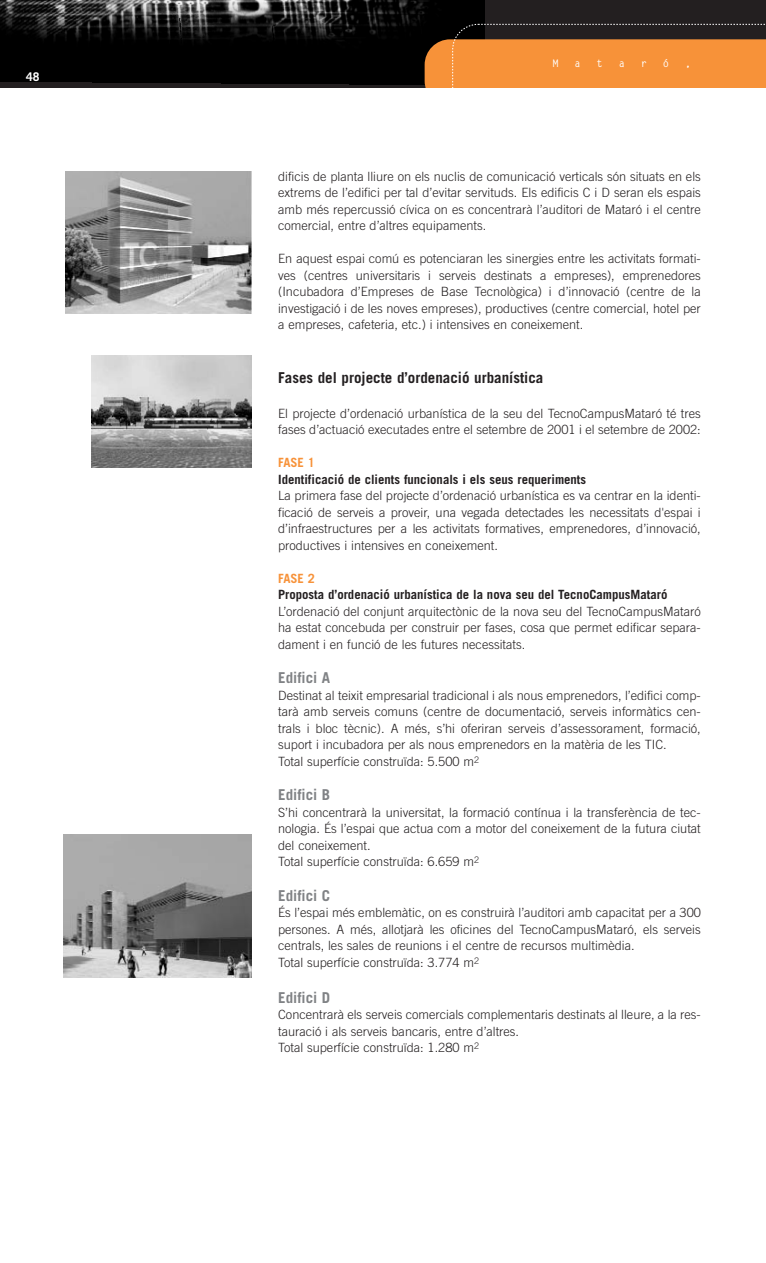
<style>
.page{position:relative;width:766px;height:1263px;background:#fff}
.page>*{position:absolute;margin:0;border:0;box-sizing:border-box;transform-origin:0 0}
.t1{font:700 15px "Trade Gothic";color:#231f20}
.t2{font:700 15px "Trade Gothic";color:#808285}
.t3{font:300 12.75px/16.5px "Trade Gothic";color:#231f20}
.t4{font:700 12.75px "Trade Gothic";color:#231f20}
.t5{font:700 12.75px "Trade Gothic";color:#f79239}
.t6{font:700 12px "Trade Gothic";color:#fff}
.t7{font:700 10.5px "Letter Gothic";color:#fff}
</style>
<div class="page">
<svg style="left:0;top:87px;width:424px;height:1px"></svg>
<div style="left:0;top:0;width:765px;height:87px;background:#231f20"></div>
<img style="left:0;top:0;width:484px;height:85px">
<svg style="left:424px;top:24px;width:341px;height:64px"></svg>
<img style="left:65px;top:171px;width:186px;height:142px">
<img style="left:64px;top:834px;width:187px;height:143px">
<img style="left:91px;top:355px;width:160px;height:113px">
<p class="t6" style="left:26px;top:73px;width:15px">48</p>
<p class="t7" style="left:552px;top:59px;width:8px">M</p>
<p class="t7" style="left:574px;top:59px;width:8px">a</p>
<p class="t7" style="left:596px;top:59px;width:8px">t</p>
<p class="t7" style="left:618px;top:59px;width:8px">a</p>
<p class="t7" style="left:640px;top:59px;width:8px">r</p>
<p class="t7" style="left:662px;top:59px;width:8px">ó</p>
<p class="t7" style="left:684px;top:59px;width:8px">,</p>
<p class="t3" style="left:278px;top:169px;width:424px;text-align:justify">dificis de planta lliure on els nuclis de comunicació verticals són situats en els extrems de l’edifici per tal d’evitar servituds. Els edificis C i D seran els espais amb més repercussió cívica on es concentrarà l’auditori de Mataró i el centre comercial, entre d’altres equipaments.</p>
<p class="t3" style="left:278px;top:252px;width:424px;text-align:justify">En aquest espai comú es potenciaran les sinergies entre les activitats formati&shy;ves (centres universitaris i serveis destinats a empreses), emprenedores (Incubadora d’Empreses de Base Tecnològica) i d’innovació (centre de la investigació i de les noves empreses), productives (centre comercial, hotel per a empreses, cafeteria, etc.) i intensives en coneixement.</p>
<p class="t1" style="left:278px;top:372px;width:266px">Fases del projecte d’ordenació urbanística</p>
<p class="t3" style="left:278px;top:406px;width:424px">El projecte d’ordenació urbanística de la seu del TecnoCampusMataró té tres fases d’actuació executades entre el setembre de 2001 i el setembre de 2002:</p>
<p class="t5" style="left:278px;top:458px;width:38px">FASE 1</p>
<p class="t4" style="left:278px;top:475px;width:309px">Identificació de clients funcionals i els seus requeriments</p>
<p class="t3" style="left:278px;top:489px;width:424px;text-align:justify">La primera fase del projecte d’ordenació urbanística es va centrar en la identi&shy;ficació de serveis a proveir, una vegada detectades les necessitats d'espai i d’infraestructures per a les activitats formatives, emprenedores, d’innovació, productives i intensives en coneixement.</p>
<p class="t5" style="left:278px;top:574px;width:38px">FASE 2</p>
<p class="t4" style="left:278px;top:590px;width:390px">Proposta d’ordenació urbanística de la nova seu del TecnoCampusMataró</p>
<p class="t3" style="left:278px;top:604px;width:424px;text-align:justify">L’ordenació del conjunt arquitectònic de la nova seu del TecnoCampusMataró ha estat concebuda per construir per fases, cosa que permet edificar separa&shy;dament i en funció de les futures necessitats.</p>
<p class="t2" style="left:278px;top:672px;width:54px">Edifici A</p>
<p class="t3" style="left:278px;top:688px;width:424px">Destinat al teixit empresarial tradicional i als nous emprenedors, l’edifici comp&shy;tarà amb serveis comuns (centre de documentació, serveis informàtics cen&shy;trals i bloc tècnic). A més, s’hi oferiran serveis d’assessorament, formació, suport i incubadora per als nous emprenedors en la matèria de les TIC.<br>Total superfície construïda: 5.500 m<sup>2</sup></p>
<p class="t2" style="left:278px;top:789px;width:54px">Edifici B</p>
<p class="t3" style="left:278px;top:805px;width:424px">S’hi concentrarà la universitat, la formació contínua i la transferència de tec&shy;nologia. És l’espai que actua com a motor del coneixement de la futura ciutat del coneixement.<br>Total superfície construïda: 6.659 m<sup>2</sup></p>
<p class="t2" style="left:278px;top:890px;width:54px">Edifici C</p>
<p class="t3" style="left:278px;top:906px;width:424px">És l’espai més emblemàtic, on es construirà l’auditori amb capacitat per a 300 persones. A més, allotjarà les oficines del TecnoCampusMataró, els serveis centrals, les sales de reunions i el centre de recursos multimèdia.<br>Total superfície construïda: 3.774 m<sup>2</sup></p>
<p class="t2" style="left:278px;top:992px;width:54px">Edifici D</p>
<p class="t3" style="left:278px;top:1008px;width:424px">Concentrarà els serveis comercials complementaris destinats al lleure, a la res&shy;tauració i als serveis bancaris, entre d’altres.<br>Total superfície construïda: 1.280 m<sup>2</sup></p>
</div>
